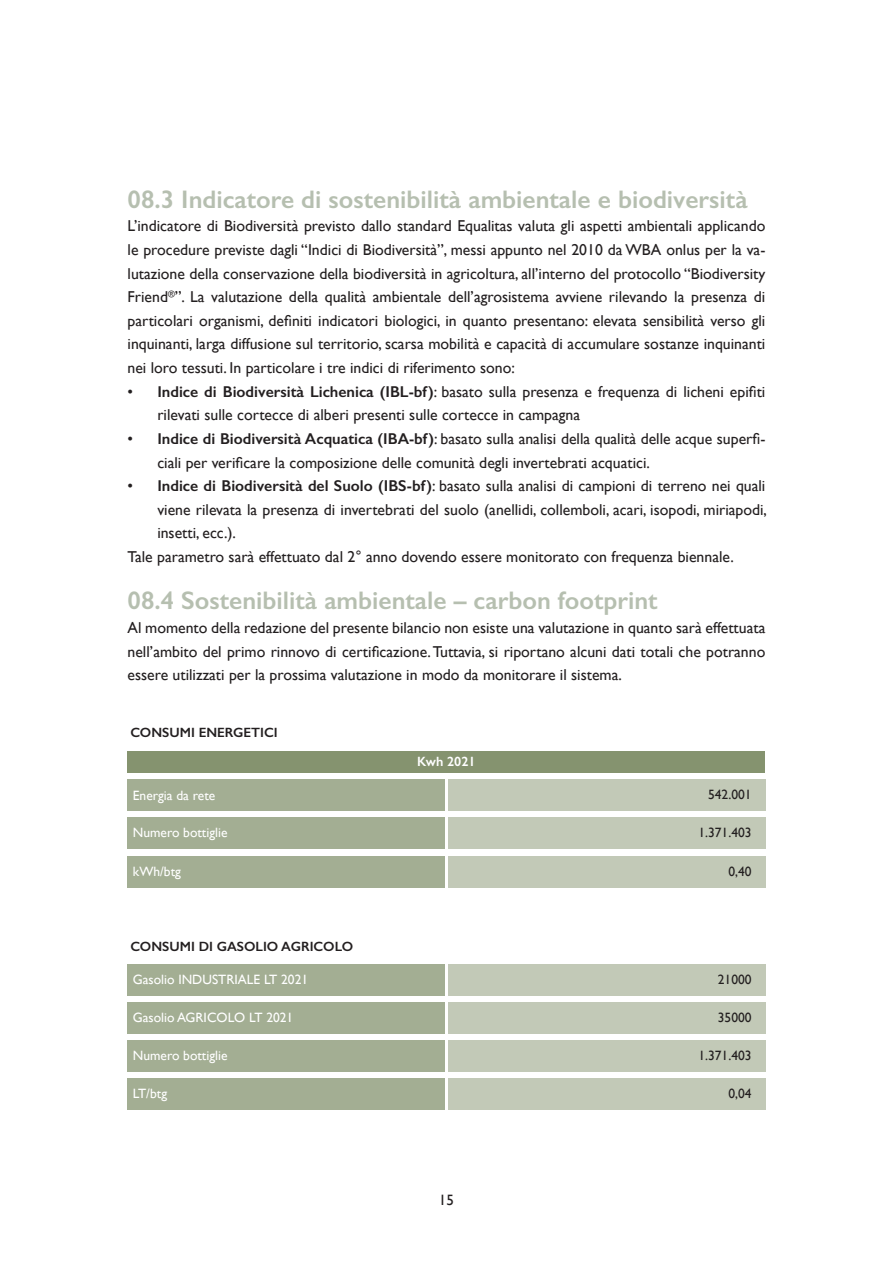
<style>
.page{position:relative;width:893px;height:1263px;background:#fff}
.page>*{position:absolute;margin:0;border:0;box-sizing:border-box;transform-origin:0 0}
.TITOLETTO{font:600 25.5px "Gill Sans";color:#b6bfb0}
.TESTO{font:15.75px/23.7px "Gill Sans";color:#231f20;text-align:justify}
.t1{font:15px "Gill Sans";color:#231f20}
.TEBELLA_BIANCO{font:13.5px "Gill Sans";color:#fff}
.TABELLE{font:13.5px "Gill Sans";color:#231f20}
.Elenco_puntato{font:600 13.5px "Gill Sans";color:#231f20}
.titolo_bold_tabella{font:600 13.5px "Gill Sans";color:#fff}
.s1{font-weight:600}
</style>
<div class="page">
<div style="left:448px;top:779px;width:317px;height:32px;background:#c2c9b7"></div>
<div style="left:448px;top:817px;width:317px;height:32px;background:#c2c9b7"></div>
<div style="left:448px;top:856px;width:317px;height:32px;background:#c2c9b7"></div>
<div style="left:128px;top:751px;width:637px;height:22px;background:#85936f"></div>
<div style="left:128px;top:779px;width:317px;height:32px;background:#a3ae93"></div>
<div style="left:128px;top:817px;width:317px;height:32px;background:#a3ae93"></div>
<div style="left:128px;top:856px;width:317px;height:32px;background:#a3ae93"></div>
<div style="left:448px;top:964px;width:317px;height:32px;background:#c2c9b7"></div>
<div style="left:448px;top:1002px;width:317px;height:32px;background:#c2c9b7"></div>
<div style="left:448px;top:1040px;width:317px;height:32px;background:#c2c9b7"></div>
<div style="left:128px;top:964px;width:317px;height:32px;background:#a3ae93"></div>
<div style="left:128px;top:1002px;width:317px;height:32px;background:#a3ae93"></div>
<div style="left:128px;top:1040px;width:317px;height:32px;background:#a3ae93"></div>
<div style="left:448px;top:1078px;width:317px;height:32px;background:#c2c9b7"></div>
<div style="left:128px;top:1078px;width:317px;height:32px;background:#a3ae93"></div>
<p class="TITOLETTO" style="left:128px;top:184px;width:622px">08.3 Indicatore di sostenibilità ambientale e biodiversità</p>
<p class="TESTO" style="left:128px;top:214px;width:639px">L’indicatore di Biodiversità previsto dallo standard Equalitas valuta gli aspetti ambientali applicando le procedure previste dagli “Indici di Biodiversità”, messi appunto nel 2010 da WBA onlus per la va&shy;lutazione della conservazione della biodiversità in agricoltura, all’interno del protocollo “Biodiversity Friend<sup>®</sup>”. La valutazione della qualità ambientale dell’agrosistema avviene rilevando la presenza di particolari organismi, definiti indicatori biologici, in quanto presentano: elevata sensibilità verso gli inquinanti, larga diffusione sul territorio, scarsa mobilità e capacità di accumulare sostanze inquinanti nei loro tessuti. In particolare i tre indici di riferimento sono:</p>
<p class="TESTO" style="left:157px;top:379px;width:610px;text-indent:-30px">• <span class="s1">Indice di Biodiversità Lichenica (IBL-bf)</span>: basato sulla presenza e frequenza di licheni epifiti rilevati sulle cortecce di alberi presenti sulle cortecce in campagna</p>
<p class="TESTO" style="left:157px;top:427px;width:610px;text-indent:-30px">• <span class="s1">Indice di Biodiversità Acquatica (IBA-bf)</span>: basato sulla analisi della qualità delle acque superfi&shy;ciali per verificare la composizione delle comunità degli invertebrati acquatici.</p>
<p class="TESTO" style="left:157px;top:474px;width:611px;text-indent:-30px">• <span class="s1">Indice di Biodiversità del Suolo (IBS-bf)</span>: basato sulla analisi di campioni di terreno nei quali viene rilevata la presenza di invertebrati del suolo (anellidi, collemboli, acari, isopodi, miriapodi, insetti, ecc.).</p>
<p class="TESTO" style="left:128px;top:545px;width:608px">Tale parametro sarà effettuato dal 2° anno dovendo essere monitorato con frequenza biennale.</p>
<p class="TITOLETTO" style="left:128px;top:585px;width:532px">08.4 Sostenibilità ambientale – carbon footprint</p>
<p class="TESTO" style="left:128px;top:616px;width:639px">Al momento della redazione del presente bilancio non esiste una valutazione in quanto sarà effettuata nell’ambito del primo rinnovo di certificazione. Tuttavia, si riportano alcuni dati totali che potranno essere utilizzati per la prossima valutazione in modo da monitorare il sistema.</p>
<p class="Elenco_puntato" style="left:130px;top:724px;width:149px">CONSUMI ENERGETICI</p>
<p class="TEBELLA_BIANCO" style="left:133px;top:787px;width:84px">Energia da rete</p>
<p class="TEBELLA_BIANCO" style="left:133px;top:825px;width:96px">Numero bottiglie</p>
<p class="titolo_bold_tabella" style="left:417px;top:753px;width:60px">Kwh 2021</p>
<p class="TABELLE" style="left:708px;top:786px;width:45px">542.001</p>
<p class="TABELLE" style="left:698px;top:825px;width:55px">1.371.403</p>
<p class="TEBELLA_BIANCO" style="left:133px;top:863px;width:50px">kWh/btg</p>
<p class="TABELLE" style="left:728px;top:863px;width:25px">0,40</p>
<p class="Elenco_puntato" style="left:130px;top:938px;width:225px">CONSUMI DI GASOLIO AGRICOLO</p>
<p class="TEBELLA_BIANCO" style="left:133px;top:972px;width:177px">Gasolio INDUSTRIALE LT 2021</p>
<p class="TEBELLA_BIANCO" style="left:133px;top:1009px;width:162px">Gasolio AGRICOLO LT 2021</p>
<p class="TABELLE" style="left:718px;top:971px;width:35px">21000</p>
<p class="TABELLE" style="left:718px;top:1009px;width:35px">35000</p>
<p class="TEBELLA_BIANCO" style="left:133px;top:1048px;width:96px">Numero bottiglie</p>
<p class="TABELLE" style="left:698px;top:1048px;width:55px">1.371.403</p>
<p class="TEBELLA_BIANCO" style="left:133px;top:1085px;width:36px">LT/btg</p>
<p class="TABELLE" style="left:728px;top:1085px;width:25px">0,04</p>
<p class="t1" style="left:439px;top:1191px;width:16px">15</p>
</div>
